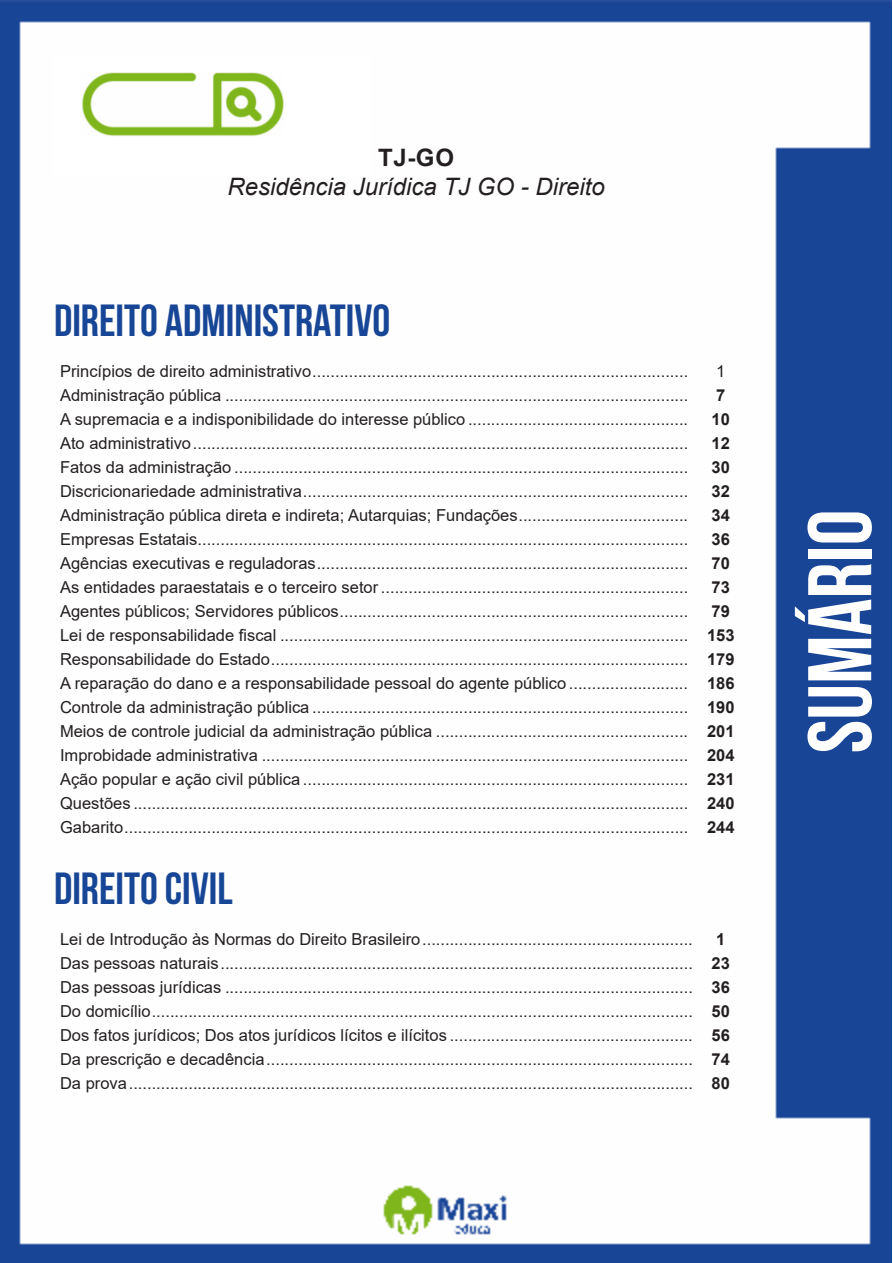
<style>
.page{position:relative;width:893px;height:1263px;background:#fff}
.page>*{position:absolute;margin:0;border:0;box-sizing:border-box;transform-origin:0 0}
.t1{font:700 90px "Bebas Neue";color:#fff}
.t2{font:700 45px "Bebas Neue";color:#184696}
.t3{font:italic 24px "Arial";color:#231f20}
.t4{font:700 24px "Arial";color:#231f20}
.ALTERNATIVAS{font:16.5px "Arial";color:#231f20}
.TÍTULO_MATÉRIA{font:16.5px "Arial";color:#231f20}
.ALTERNATIVAS-2{font:700 16.5px "Arial";color:#231f20}
</style>
<div class="page">
<img style="left:0;top:0;width:892px;height:1263px">
<div style="left:53px;top:55px;width:317px;height:121px;background:#fff"></div>
<img style="left:82px;top:72px;width:201px;height:64px">
<p class="t4" style="left:378px;top:141px;width:77px">TJ-GO</p>
<p class="t3" style="left:227px;top:171px;width:379px">Residência Jurídica TJ GO - Direito</p>
<p class="t2" style="left:54px;top:295px;width:338px">DIREITO ADMINISTRATIVO</p>
<p class="TÍTULO_MATÉRIA" style="left:60px;top:360px;width:630px">Princípios de direito administrativo..................................................................................</p>
<p class="TÍTULO_MATÉRIA" style="left:716px;top:360px;width:11px">1</p>
<p class="ALTERNATIVAS" style="left:60px;top:384px;width:630px">Administração pública .....................................................................................................</p>
<p class="ALTERNATIVAS-2" style="left:716px;top:383px;width:11px">7</p>
<p class="ALTERNATIVAS" style="left:60px;top:408px;width:630px">A supremacia e a indisponibilidade do interesse público ................................................</p>
<p class="ALTERNATIVAS-2" style="left:712px;top:407px;width:20px">10</p>
<p class="ALTERNATIVAS" style="left:60px;top:432px;width:630px">Ato administrativo............................................................................................................</p>
<p class="ALTERNATIVAS-2" style="left:712px;top:431px;width:20px">12</p>
<p class="ALTERNATIVAS" style="left:60px;top:456px;width:630px">Fatos da administração ...................................................................................................</p>
<p class="ALTERNATIVAS-2" style="left:712px;top:455px;width:20px">30</p>
<p class="ALTERNATIVAS" style="left:60px;top:480px;width:630px">Discricionariedade administrativa....................................................................................</p>
<p class="ALTERNATIVAS-2" style="left:712px;top:479px;width:20px">32</p>
<p class="ALTERNATIVAS" style="left:60px;top:504px;width:630px">Administração pública direta e indireta; Autarquias; Fundações.....................................</p>
<p class="ALTERNATIVAS-2" style="left:712px;top:503px;width:20px">34</p>
<p class="ALTERNATIVAS" style="left:60px;top:528px;width:630px">Empresas Estatais...........................................................................................................</p>
<p class="ALTERNATIVAS-2" style="left:712px;top:527px;width:20px">36</p>
<p class="ALTERNATIVAS" style="left:60px;top:552px;width:630px">Agências executivas e reguladoras.................................................................................</p>
<p class="ALTERNATIVAS-2" style="left:712px;top:551px;width:20px">70</p>
<p class="ALTERNATIVAS" style="left:60px;top:576px;width:630px">As entidades paraestatais e o terceiro setor ...................................................................</p>
<p class="ALTERNATIVAS-2" style="left:712px;top:575px;width:20px">73</p>
<p class="ALTERNATIVAS" style="left:60px;top:600px;width:630px">Agentes públicos; Servidores públicos............................................................................</p>
<p class="ALTERNATIVAS-2" style="left:712px;top:599px;width:20px">79</p>
<p class="ALTERNATIVAS" style="left:60px;top:624px;width:630px">Lei de responsabilidade fiscal .........................................................................................</p>
<p class="ALTERNATIVAS-2" style="left:707px;top:623px;width:29px">153</p>
<p class="ALTERNATIVAS" style="left:60px;top:648px;width:630px">Responsabilidade do Estado...........................................................................................</p>
<p class="ALTERNATIVAS-2" style="left:707px;top:647px;width:29px">179</p>
<p class="ALTERNATIVAS" style="left:60px;top:672px;width:630px">A reparação do dano e a responsabilidade pessoal do agente público ..........................</p>
<p class="ALTERNATIVAS-2" style="left:707px;top:671px;width:29px">186</p>
<p class="ALTERNATIVAS" style="left:60px;top:696px;width:630px">Controle da administração pública ..................................................................................</p>
<p class="ALTERNATIVAS-2" style="left:707px;top:695px;width:29px">190</p>
<p class="ALTERNATIVAS" style="left:60px;top:720px;width:630px">Meios de controle judicial da administração pública .......................................................</p>
<p class="ALTERNATIVAS-2" style="left:707px;top:719px;width:29px">201</p>
<p class="ALTERNATIVAS" style="left:60px;top:744px;width:630px">Improbidade administrativa .............................................................................................</p>
<p class="ALTERNATIVAS-2" style="left:707px;top:743px;width:29px">204</p>
<p class="ALTERNATIVAS" style="left:60px;top:768px;width:630px">Ação popular e ação civil pública ....................................................................................</p>
<p class="ALTERNATIVAS-2" style="left:707px;top:767px;width:29px">231</p>
<p class="ALTERNATIVAS" style="left:60px;top:792px;width:630px">Questões .........................................................................................................................</p>
<p class="ALTERNATIVAS-2" style="left:707px;top:791px;width:29px">240</p>
<p class="ALTERNATIVAS" style="left:60px;top:816px;width:630px">Gabarito...........................................................................................................................</p>
<p class="ALTERNATIVAS-2" style="left:707px;top:815px;width:29px">244</p>
<p class="t2" style="left:54px;top:864px;width:180px">DIREITO CIVIL</p>
<p class="ALTERNATIVAS" style="left:60px;top:928px;width:634px">Lei de Introdução às Normas do Direito Brasileiro...........................................................</p>
<p class="ALTERNATIVAS-2" style="left:716px;top:928px;width:11px">1</p>
<p class="ALTERNATIVAS" style="left:60px;top:952px;width:634px">Das pessoas naturais.......................................................................................................</p>
<p class="ALTERNATIVAS-2" style="left:712px;top:952px;width:20px">23</p>
<p class="ALTERNATIVAS" style="left:60px;top:976px;width:634px">Das pessoas jurídicas ......................................................................................................</p>
<p class="ALTERNATIVAS-2" style="left:712px;top:976px;width:20px">36</p>
<p class="ALTERNATIVAS" style="left:60px;top:1000px;width:634px">Do domicílio......................................................................................................................</p>
<p class="ALTERNATIVAS-2" style="left:712px;top:1000px;width:20px">50</p>
<p class="ALTERNATIVAS" style="left:60px;top:1024px;width:634px">Dos fatos jurídicos; Dos atos jurídicos lícitos e ilícitos .....................................................</p>
<p class="ALTERNATIVAS-2" style="left:712px;top:1024px;width:20px">56</p>
<p class="ALTERNATIVAS" style="left:60px;top:1048px;width:634px">Da prescrição e decadência.............................................................................................</p>
<p class="ALTERNATIVAS-2" style="left:712px;top:1048px;width:20px">74</p>
<p class="ALTERNATIVAS" style="left:60px;top:1072px;width:634px">Da prova...........................................................................................................................</p>
<p class="ALTERNATIVAS-2" style="left:712px;top:1072px;width:20px">80</p>
<h1 class="t1" style="left:791px;top:753px;width:245px;rotate:-90deg">SUMÁRIO</h1>
</div>
